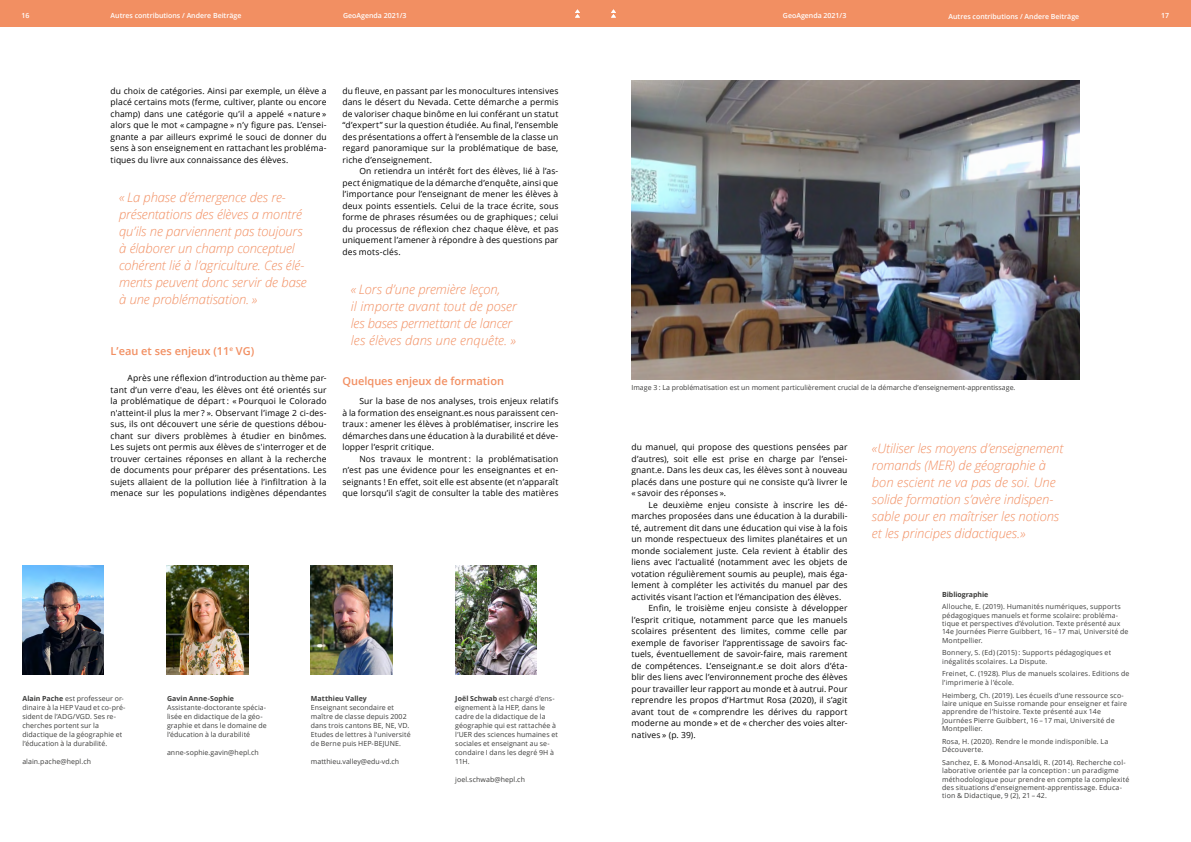
<style>
.page{position:relative;width:1191px;height:842px;background:#fff}
.page>*{position:absolute;margin:0;border:0;box-sizing:border-box;transform-origin:0 0}
.t1{font:italic 300 13px/17px "Open Sans";letter-spacing:-.01em;color:#f28f62}
.t2{font:600 11px "Open Sans";color:#f28f62}
.t3{font:8.5px/11.5px "Open Sans";letter-spacing:.015em;color:#000;text-align:justify}
.t4{font:7px/9px "Open Sans";letter-spacing:.015em;color:#3c3c3b}
.t5{font:600 7px "Open Sans";color:#fff}
.t6{font:700 7px "Open Sans";letter-spacing:.005em;color:#3c3c3b}
.s1{font-weight:700}
</style>
<div class="page">
<div style="left:0;top:0;width:595px;height:27px;background:#f28f62"></div>
<div style="left:595px;top:0;width:596px;height:27px;background:#f28f62"></div>
<svg style="left:575px;top:9px;width:5px;height:9px"></svg>
<svg style="left:611px;top:9px;width:5px;height:9px"></svg>
<img style="left:22px;top:566px;width:82px;height:108px">
<img style="left:167px;top:566px;width:81px;height:108px">
<img style="left:311px;top:566px;width:81px;height:108px">
<img style="left:455px;top:566px;width:82px;height:108px">
<img style="left:631px;top:81px;width:448px;height:298px">
<p class="t5" style="left:22px;top:11px;width:9px">16</p>
<p class="t5" style="left:111px;top:11px;width:132px">Autres contributions / Andere Beiträge</p>
<p class="t5" style="left:343px;top:11px;width:65px">GeoAgenda 2021/3</p>
<p class="t5" style="left:783px;top:11px;width:65px">GeoAgenda 2021/3</p>
<p class="t5" style="left:948px;top:11px;width:132px">Autres contributions / Andere Beiträge</p>
<p class="t5" style="left:1161px;top:11px;width:9px">17</p>
<p class="t3" style="left:111px;top:84px;width:217px">du choix de catégories. Ainsi par exemple, un élève a placé certains mots (ferme, cultiver, plante ou encore champ) dans une catégorie qu’il a appelé « nature » alors que le mot « campagne » n’y figure pas. L’ensei&shy;gnante a par ailleurs exprimé le souci de donner du sens à son enseignement en rattachant les probléma&shy;tiques du livre aux connaissance des élèves.</p>
<h1 class="t1" style="left:119px;top:189px;width:189px">« La phase d’émergence des re&shy;présentations des élèves a montré qu’ils ne parviennent pas toujours à élaborer un champ conceptuel cohérent lié à l’agriculture. Ces élé&shy;ments peuvent donc servir de base à une problématisation. »</h1>
<p class="t2" style="left:111px;top:343px;width:145px">L’eau et ses enjeux (11<sup>e</sup> VG)</p>
<p class="t3" style="left:111px;top:372px;width:217px;text-indent:17px">Après une réflexion d’introduction au thème par&shy;tant d’un verre d'eau, les élèves ont été orientés sur la problématique de départ : « Pourquoi le Colorado n'atteint-il plus la mer ? ». Observant l’image 2 ci-des&shy;sus, ils ont découvert une série de questions débou&shy;chant sur divers problèmes à étudier en binômes.<br>Les sujets ont permis aux élèves de s'interroger et de trouver certaines réponses en allant à la recherche de documents pour préparer des présentations. Les sujets allaient de la pollution liée à l’infiltration à la menace sur les populations indigènes dépendantes</p>
<p class="t3" style="left:342px;top:84px;width:217px">du fleuve, en passant par les monocultures intensives dans le désert du Nevada. Cette démarche a permis de valoriser chaque binôme en lui conférant un statut “d’expert” sur la question étudiée. Au final, l’ensemble des présentations a offert à l’ensemble de la classe un regard panoramique sur la problématique de base, riche d’enseignement.</p>
<p class="t3" style="left:342px;top:165px;width:217px;text-indent:17px">On retiendra un intérêt fort des élèves, lié à l’as&shy;pect énigmatique de la démarche d’enquête, ainsi que l’importance pour l’enseignant de mener les élèves à deux points essentiels. Celui de la trace écrite, sous forme de phrases résumées ou de graphiques ; celui du processus de réflexion chez chaque élève, et pas uniquement l’amener à répondre à des questions par des mots-clés.</p>
<h1 class="t1" style="left:351px;top:281px;width:167px">« Lors d’une première leçon,<br>il importe avant tout de poser les bases permettant de lancer les élèves dans une enquête. »</h1>
<p class="t2" style="left:342px;top:373px;width:163px">Quelques enjeux de formation</p>
<p class="t3" style="left:342px;top:395px;width:217px;text-indent:17px">Sur la base de nos analyses, trois enjeux relatifs à la formation des enseignant.es nous paraissent cen&shy;traux : amener les élèves à problématiser, inscrire les démarches dans une éducation à la durabilité et déve&shy;lopper l’esprit critique.</p>
<p class="t3" style="left:342px;top:452px;width:217px;text-indent:17px">Nos travaux le montrent : la problématisation n’est pas une évidence pour les enseignantes et en&shy;seignants ! En effet, soit elle est absente (et n’apparaît que lorsqu’il s’agit de consulter la table des matières</p>
<p class="t4" style="left:22px;top:694px;width:105px"><span class="s1">Alain Pache</span> est professeur or&shy;dinaire à la HEP Vaud et co-pré&shy;sident de l’ADG/VGD. Ses re&shy;cherches portent sur la didactique de la géographie et l’éducation à la durabilité.</p>
<p class="t4" style="left:22px;top:757px;width:70px">alain.pache@hepl.ch</p>
<p class="t6" style="left:167px;top:694px;width:69px">Gavin Anne-Sophie</p>
<p class="t4" style="left:167px;top:703px;width:101px">Assistante-doctorante spécia&shy;lisée en didactique de la géo&shy;graphie et dans le domaine de l’éducation à la durabilité</p>
<p class="t4" style="left:167px;top:748px;width:93px">anne-sophie.gavin@hepl.ch</p>
<p class="t6" style="left:311px;top:694px;width:57px">Matthieu Valley</p>
<p class="t4" style="left:311px;top:703px;width:101px">Enseignant secondaire et maître de classe depuis 2002 dans trois cantons BE, NE, VD.<br>Etudes de lettres à l'université de Berne puis HEP-BEJUNE.</p>
<p class="t4" style="left:311px;top:757px;width:90px">matthieu.valley@edu-vd.ch</p>
<p class="t4" style="left:455px;top:694px;width:104px"><span class="s1">Joël Schwab</span> est chargé d’ens&shy;eignement à la HEP, dans le cadre de la didactique de la géographie qui est rattachée à l’UER des sciences humaines et sociales et enseignant au se&shy;condaire I dans les degré 9H à<br>11H.</p>
<p class="t4" style="left:455px;top:775px;width:71px">joel.schwab@hepl.ch</p>
<p class="t4" style="left:631px;top:383px;width:385px">Image 3 : La problématisation est un moment particulièrement crucial de la démarche d’enseignement-apprentissage.</p>
<p class="t3" style="left:631px;top:441px;width:217px">du manuel, qui propose des questions pensées par d’autres), soit elle est prise en charge par l’ensei&shy;gnant.e. Dans les deux cas, les élèves sont à nouveau placés dans une posture qui ne consiste qu’à livrer le « savoir des réponses ».</p>
<p class="t3" style="left:648px;top:498px;width:200px">Le deuxième enjeu consiste à inscrire les dé-</p>
<p class="t3" style="left:631px;top:510px;width:217px">marches proposées dans une éducation à la durabili-</p>
<p class="t3" style="left:631px;top:521px;width:217px">té, autrement dit dans une éducation qui vise à la fois</p>
<p class="t3" style="left:631px;top:533px;width:217px">un monde respectueux des limites planétaires et un</p>
<p class="t3" style="left:631px;top:544px;width:217px">monde socialement juste. Cela revient à établir des</p>
<p class="t3" style="left:631px;top:556px;width:217px">liens avec l’actualité (notamment avec les objets de</p>
<p class="t3" style="left:631px;top:567px;width:217px">votation régulièrement soumis au peuple), mais éga-</p>
<p class="t3" style="left:631px;top:579px;width:217px">lement à compléter les activités du manuel par des</p>
<p class="t3" style="left:631px;top:590px;width:211px">activités visant l’action et l’émancipation des élèves.</p>
<p class="t3" style="left:648px;top:602px;width:200px">Enfin, le troisième enjeu consiste à développer</p>
<p class="t3" style="left:631px;top:613px;width:217px">l’esprit critique, notamment parce que les manuels</p>
<p class="t3" style="left:631px;top:625px;width:217px">scolaires présentent des limites, comme celle par</p>
<p class="t3" style="left:631px;top:636px;width:217px">exemple de favoriser l’apprentissage de savoirs fac-</p>
<p class="t3" style="left:631px;top:648px;width:217px">tuels, éventuellement de savoir-faire, mais rarement</p>
<p class="t3" style="left:631px;top:659px;width:217px">de compétences. L’enseignant.e se doit alors d’éta-</p>
<p class="t3" style="left:631px;top:671px;width:217px">blir des liens avec l’environnement proche des élèves</p>
<p class="t3" style="left:631px;top:682px;width:217px">pour travailler leur rapport au monde et à autrui. Pour</p>
<p class="t3" style="left:631px;top:694px;width:217px">reprendre les propos d’Hartmut Rosa (2020), il s’agit</p>
<p class="t3" style="left:631px;top:705px;width:217px">avant tout de « comprendre les dérives du rapport</p>
<p class="t3" style="left:631px;top:717px;width:217px">moderne au monde » et de « chercher des voies alter-</p>
<p class="t3" style="left:631px;top:728px;width:66px">natives » (p. 39).</p>
<h1 class="t1" style="left:872px;top:440px;width:193px">«Utiliser les moyens d’enseignement romands (MER) de géographie à bon escient ne va pas de soi. Une solide formation s’avère indispen&shy;sable pour en maîtriser les notions et les principes didactiques.»</h1>
<p class="t6" style="left:942px;top:589px;width:48px">Bibliographie</p>
<p class="t4" style="left:942px;top:602px;width:188px;line-height:8.4px">Allouche, E. (2019). Humanités numériques, supports pédagogiques manuels et forme scolaire: probléma&shy;tique et perspectives d’évolution. Texte présenté aux 14e Journées Pierre Guibbert, 16 – 17 mai, Université de Montpellier.</p>
<p class="t4" style="left:942px;top:648px;width:170px;line-height:8.4px">Bonnery, S. (Ed) (2015) : Supports pédagogiques et inégalités scolaires. La Dispute.</p>
<p class="t4" style="left:942px;top:669px;width:189px;line-height:8.4px">Freinet, C. (1928). Plus de manuels scolaires. Editions de l’imprimerie à l’école.</p>
<p class="t4" style="left:942px;top:691px;width:186px;line-height:8.4px">Heimberg, Ch. (2019). Les écueils d’une ressource sco&shy;laire unique en Suisse romande pour enseigner et faire apprendre de l’histoire. Texte présenté aux 14e Journées Pierre Guibbert, 16 – 17 mai, Université de Montpellier.</p>
<p class="t4" style="left:942px;top:737px;width:168px;line-height:8.4px">Rosa, H. (2020). Rendre le monde indisponible. La<br>Découverte.</p>
<p class="t4" style="left:942px;top:758px;width:189px;line-height:8.4px">Sanchez, E. &amp; Monod-Ansaldi, R. (2014). Recherche col&shy;laborative orientée par la conception : un paradigme méthodologique pour prendre en compte la complexité des situations d’enseignement-apprentissage. Educa&shy;tion &amp; Didactique, 9 (2), 21 – 42.</p>
</div>
